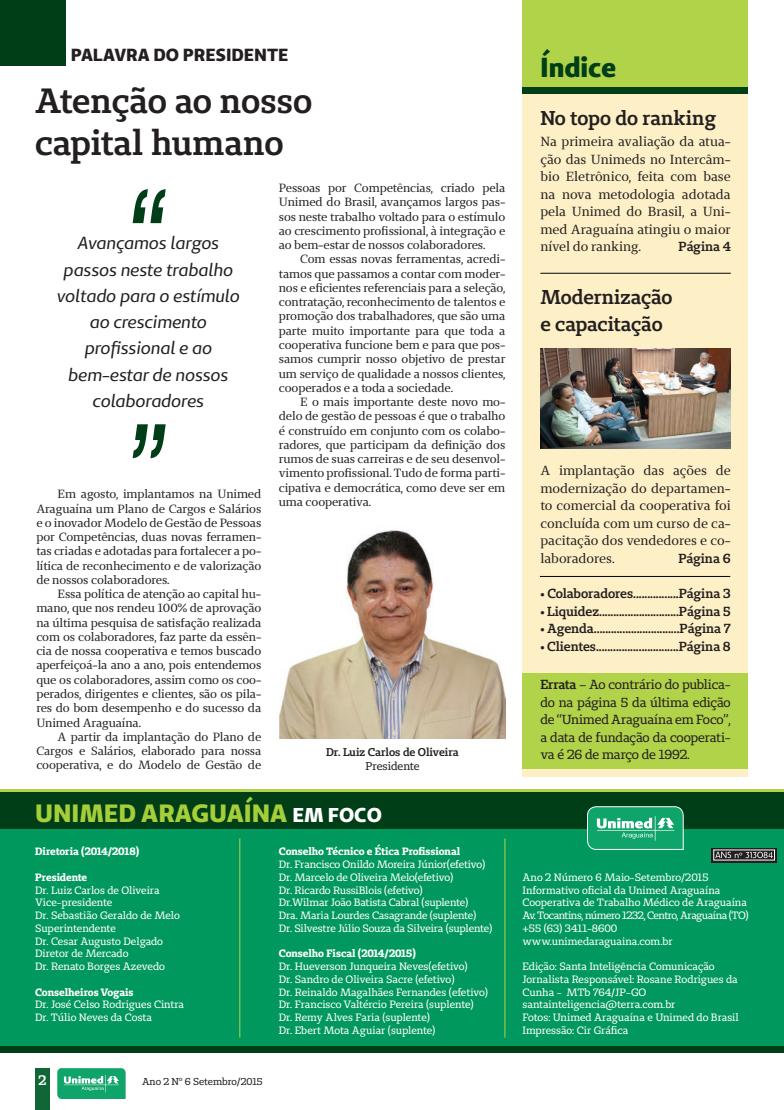
<style>
.page{position:relative;width:784px;height:1110px;background:#fff}
.page>*{position:absolute;margin:0;border:0;box-sizing:border-box;transform-origin:0 0}
.t1{font:600 35px/42px "Unimed Slab";letter-spacing:-.005em;color:#231f20}
.t2{font:800 27.5px "Unimed Sans";letter-spacing:-.005em;color:#003e18}
.t3{font:800 25px "Unimed Sans";color:#a6ce39}
.t4{font:600 20px/27.5px "Unimed Slab";letter-spacing:-.005em;color:#231f20}
.t5{font:italic 17.5px/26.2px "Unimed Sans";letter-spacing:-.01em;color:#231f20;text-align:center}
.t6{font:800 17.5px "Unimed Sans";color:#231f20}
.t7{font:600 13.75px "Unimed Slab";color:#fff}
.t8{font:13.12px/17.5px "Unimed Serif";color:#231f20;text-align:justify}
.t9{font:600 13.12px "Unimed Slab";letter-spacing:-.005em;color:#231f20}
.t10{font:13.12px/17.5px "Unimed Slab";letter-spacing:-.015em;color:#231f20;text-align:justify}
.t11{font:11.88px/14.2px "Unimed Serif";letter-spacing:-.01em;color:#231f20;text-align:justify}
.t12{font:600 11.25px "Unimed Slab";letter-spacing:-.005em;color:#231f20}
.t13{font:11.25px "Unimed Slab";letter-spacing:-.01em;color:#231f20}
.t14{font:10.62px/12.8px "Unimed Slab";letter-spacing:-.01em;color:#fff}
.t15{font:700 10.62px "Unimed Slab";letter-spacing:-.01em;color:#fff}
.t16{font:10px "Unimed Slab";letter-spacing:-.005em;color:#231f20}
.s1{font-size:20px;color:#fff}
.s2{font-weight:600}
</style>
<div class="page">
<div style="left:35px;top:1067px;width:15px;height:42px;background:#106635"></div>
<svg style="left:57px;top:1068px;width:68px;height:30px;background:#31b17e"></svg>
<div style="left:522px;top:0;width:225px;height:776px;background:#fef0c6"></div>
<div style="left:522px;top:0;width:225px;height:87px;background:#b1d349"></div>
<div style="left:522px;top:673px;width:225px;height:95px;background:#b1d349"></div>
<div style="left:0;top:827px;width:783px;height:219px;background:#00985c"></div>
<div style="left:0;top:791px;width:783px;height:36px;background:#003e18"></div>
<div style="left:0;top:1046px;width:783px;height:6px;background:#003e18"></div>
<hr style="left:0;top:789px;width:783px;height:2px;background:#b1d349">
<hr style="left:239px;top:838px;width:1px;height:199px;background:#b1d349">
<hr style="left:504px;top:838px;width:1px;height:199px;background:#b1d349">
<img style="left:279px;top:530px;width:226px;height:208px">
<div style="left:0;top:0;width:66px;height:66px;background:#003e18"></div>
<hr style="left:783px;top:0;width:1px;height:66px;background:#411464">
<hr style="left:540px;top:273px;width:190px;height:1px;background:#040503">
<hr style="left:539px;top:576px;width:190px;height:1px;background:#040503">
<div style="left:522px;top:87px;width:225px;height:7px;background:#003e18"></div>
<svg style="left:711px;top:848px;width:65px;height:14px"></svg>
<svg style="left:715px;top:851px;width:57px;height:6px"></svg>
<svg style="left:132px;top:189px;width:33px;height:34px"></svg>
<svg style="left:132px;top:424px;width:33px;height:34px"></svg>
<svg style="left:586px;top:806px;width:97px;height:43px"></svg>
<img style="left:540px;top:348px;width:189px;height:100px">
<h3 class="t6" style="left:71px;top:43px;width:219px">PALAVRA DO PRESIDENTE</h3>
<h1 class="t1" style="left:35px;top:79px;width:278px">Atenção ao nosso capital humano</h1>
<h3 class="t5" style="left:57px;top:230px;width:184px">Avançamos largos passos neste trabalho voltado para o estímulo ao crescimento profissional e ao bem-estar de nossos colaboradores</h3>
<p class="t11" style="left:36px;top:486px;width:226px;text-indent:21px">Em agosto, implantamos na Unimed Araguaína um Plano de Cargos e Salários e o inovador Modelo de Gestão de Pessoas por Competências, duas novas ferramen&shy;tas criadas e adotadas para fortalecer a po&shy;lítica de reconhecimento e de valorização de nossos colaboradores.</p>
<p class="t11" style="left:36px;top:586px;width:226px;text-indent:21px">Essa política de atenção ao capital hu&shy;mano, que nos rendeu 100% de aprovação na última pesquisa de satisfação realizada com os colaboradores, faz parte da essên&shy;cia de nossa cooperativa e temos buscado aperfeiçoá-la ano a ano, pois entendemos que os colaboradores, assim como os coo&shy;perados, dirigentes e clientes, são os pila&shy;res do bom desempenho e do sucesso da Unimed Araguaína.</p>
<p class="t11" style="left:36px;top:729px;width:226px;text-indent:21px">A partir da implantação do Plano de Cargos e Salários, elaborado para nossa cooperativa, e do Modelo de Gestão de</p>
<p class="t11" style="left:279px;top:180px;width:228px">Pessoas por Competências, criado pela Unimed do Brasil, avançamos largos pas&shy;sos neste trabalho voltado para o estímulo ao crescimento profissional, à integração e ao bem-estar de nossos colaboradores.</p>
<p class="t11" style="left:279px;top:252px;width:228px;text-indent:21px">Com essas novas ferramentas, acredi&shy;tamos que passamos a contar com moder&shy;nos e eficientes referenciais para a seleção, contratação, reconhecimento de talentos e promoção dos trabalhadores, que são uma parte muito importante para que toda a cooperativa funcione bem e para que pos&shy;samos cumprir nosso objetivo de prestar um serviço de qualidade a nossos clientes, cooperados e a toda a sociedade.</p>
<p class="t11" style="left:279px;top:394px;width:228px;text-indent:21px">E o mais importante deste novo mo&shy;delo de gestão de pessoas é que o trabalho é construído em conjunto com os colabo&shy;radores, que participam da definição dos rumos de suas carreiras e de seu desenvol&shy;vimento profissional. Tudo de forma parti&shy;cipativa e democrática, como deve ser em uma cooperativa.</p>
<p class="t12" style="left:326px;top:744px;width:134px">Dr. Luiz Carlos de Oliveira</p>
<p class="t13" style="left:365px;top:758px;width:56px">Presidente</p>
<h3 class="t3" style="left:35px;top:795px;width:348px">UNIMED ARAGUAÍNA <span class="s1">EM FOCO</span></h3>
<p class="t15" style="left:35px;top:844px;width:105px">Diretoria (2014/2018)</p>
<p class="t15" style="left:35px;top:869px;width:54px">Presidente</p>
<p class="t14" style="left:35px;top:883px;width:146px">Dr. Luiz Carlos de Oliveira<br>Vice-presidente<br>Dr. Sebastião Geraldo de Melo<br>Superintendente<br>Dr. Cesar Augusto Delgado<br>Diretor de Mercado<br>Dr. Renato Borges Azevedo</p>
<p class="t15" style="left:35px;top:984px;width:100px">Conselheiros Vogais</p>
<p class="t14" style="left:35px;top:997px;width:150px">Dr. José Celso Rodrigues Cintra<br>Dr. Túlio Neves da Costa</p>
<p class="t7" style="left:38px;top:1070px;width:9px">2</p>
<p class="t16" style="left:142px;top:1074px;width:122px">Ano 2 Nº 6 Setembro/2015</p>
<p class="t15" style="left:279px;top:844px;width:183px">Conselho Técnico e Ética Profissional</p>
<p class="t14" style="left:279px;top:857px;width:215px">Dr. Francisco Onildo Moreira Júnior(efetivo)<br>Dr. Marcelo de Oliveira Melo(efetivo)<br>Dr. Ricardo RussiBlois (efetivo)<br>Dr.Wilmar João Batista Cabral (suplente)<br>Dra. Maria Lourdes Casagrande (suplente)<br>Dr. Silvestre Júlio Souza da Silveira (suplente)</p>
<p class="t15" style="left:279px;top:946px;width:138px">Conselho Fiscal (2014/2015)</p>
<p class="t14" style="left:279px;top:959px;width:210px">Dr. Hueverson Junqueira Neves(efetivo)<br>Dr. Sandro de Oliveira Sacre (efetivo)<br>Dr. Reinaldo Magalhães Fernandes (efetivo)<br>Dr. Francisco Valtércio Pereira (suplente)<br>Dr. Remy Alves Faria (suplente)<br>Dr. Ebert Mota Aguiar (suplente)</p>
<h2 class="t2" style="left:540px;top:49px;width:77px">Índice</h2>
<h3 class="t4" style="left:540px;top:104px;width:177px">No topo do ranking</h3>
<p class="t8" style="left:540px;top:132px;width:192px">Na primeira avaliação da atua&shy;ção das Unimeds no Intercâm&shy;bio Eletrônico, feita com base na nova metodologia adotada pela Unimed do Brasil, a Uni&shy;med Araguaína atingiu o maior nível do ranking.</p>
<p class="t9" style="left:678px;top:238px;width:54px">Página 4</p>
<h3 class="t4" style="left:540px;top:282px;width:134px">Modernização e capacitação</h3>
<p class="t8" style="left:540px;top:461px;width:192px">A implantação das ações de modernização do departamen&shy;to comercial da cooperativa foi concluída com um curso de ca&shy;pacitação dos vendedores e co&shy;laboradores.</p>
<p class="t9" style="left:678px;top:549px;width:54px">Página 6</p>
<p class="t9" style="left:540px;top:584px;width:192px">• Colaboradores................Página 3</p>
<p class="t9" style="left:540px;top:602px;width:192px">• Liquidez............................Página 5</p>
<p class="t9" style="left:540px;top:619px;width:192px">• Agenda..............................Página 7</p>
<p class="t9" style="left:540px;top:637px;width:192px">• Clientes.............................Página 8</p>
<p class="t10" style="left:540px;top:675px;width:192px"><span class="s2">Errata</span> – Ao contrário do publica&shy;do na página 5 da última edição de “Unimed Araguaína em Foco”, a data de fundação da cooperati&shy;va é 26 de março de 1992.</p>
<p class="t14" style="left:522px;top:870px;width:227px">Ano 2 Número 6 Maio-Setembro/2015<br>Informativo oficial da Unimed Araguaína Cooperativa de Trabalho Médico de Araguaína Av. Tocantins, número 1232, Centro, Araguaína (TO) +55 (63) 3411-8600 www.unimedaraguaina.com.br</p>
<p class="t14" style="left:522px;top:959px;width:217px">Edição: Santa Inteligência Comunicação Jornalista Responsável: Rosane Rodrigues da Cunha - MTb 764/JP-GO santainteligencia@terra.com.br<br>Fotos: Unimed Araguaína e Unimed do Brasil Impressão: Cir Gráfica</p>
</div>
